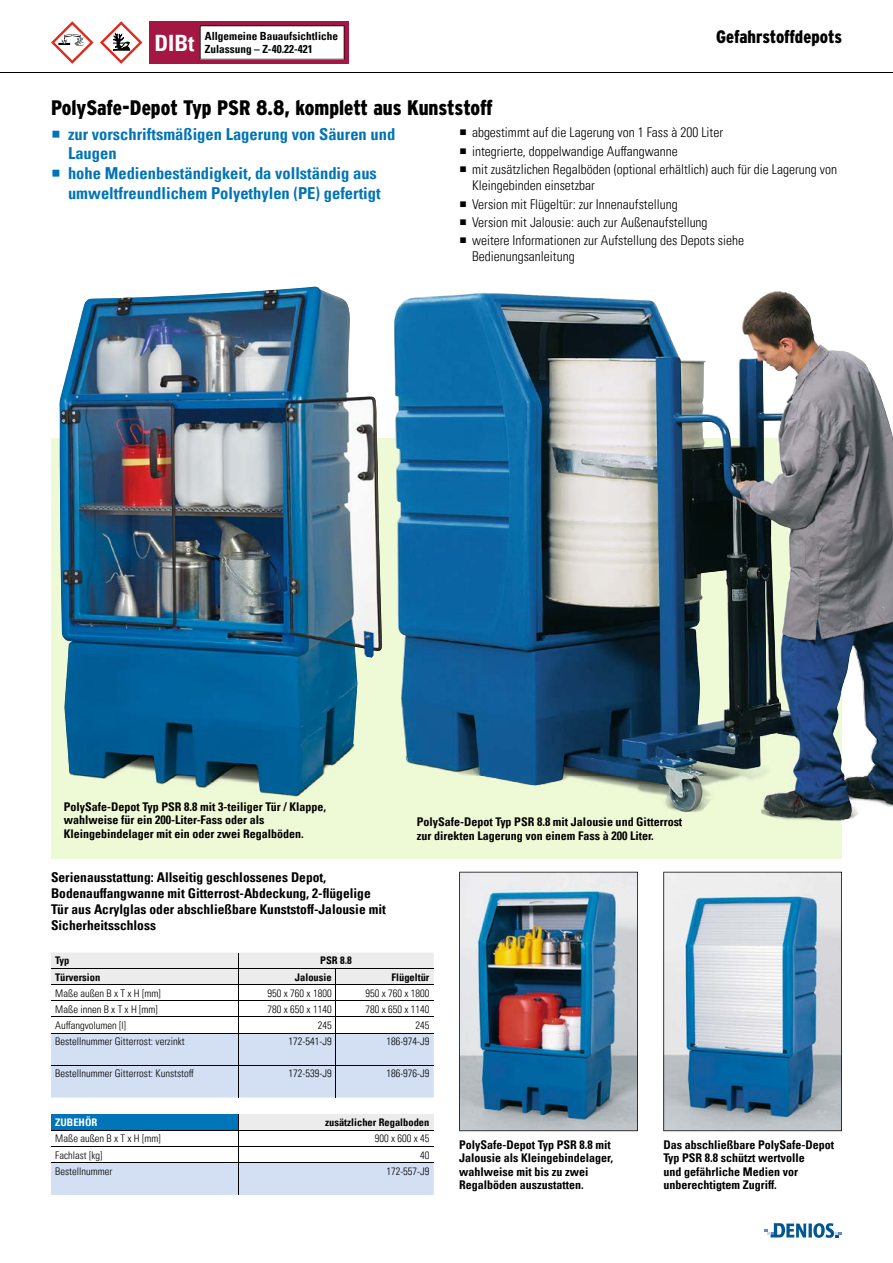
<style>
.page{position:relative;width:893px;height:1263px;background:#fff}
.page>*{position:absolute;margin:0;border:0;box-sizing:border-box;transform-origin:0 0}
.t1{font:700 condensed 22.5px "Univers LT Pro";color:#fff}
.t2{font:900 21px "Interstate CE Condensed";color:#000}
.t3{font:900 18px "Interstate CE Condensed";color:#000}
.t4{font:700 condensed 16.5px/19.8px "Univers LT Pro";color:#0074b8}
.t5{font:300 condensed 13.5px/18.3px "Univers LT Pro";color:#000}
.t6{font:700 condensed 13.5px/16.2px "Univers LT Pro";color:#000}
.t7{font:700 condensed 12px/13.5px "Univers LT Pro";color:#000}
.t8{font:700 condensed 11.25px/12.8px "Univers LT Pro";color:#000}
.t9{font:300 condensed 10.5px "Univers LT Pro";color:#000}
.t10{font:700 condensed 10.5px "Univers LT Pro";color:#000}
.t11{font:700 condensed 10.5px "Univers LT Pro";color:#fff}
</style>
<div class="page">
<div style="left:51px;top:439px;width:790px;height:420px;background:#eef9d6"></div>
<img style="left:59px;top:287px;width:323px;height:508px">
<img style="left:773px;top:291px;width:70px;height:159px">
<img style="left:843px;top:351px;width:50px;height:469px">
<img style="left:841px;top:450px;width:3px;height:238px">
<img style="left:841px;top:771px;width:3px;height:53px">
<img style="left:761px;top:439px;width:80px;height:382px">
<img style="left:393px;top:292px;width:406px;height:519px">
<hr style="left:0;top:72px;width:893px;height:1px;background:#000">
<svg style="left:51px;top:953px;width:383px;height:144px"></svg>
<svg style="left:51px;top:1114px;width:383px;height:81px"></svg>
<div style="left:149px;top:21px;width:200px;height:43px;background:#a41643"></div>
<svg style="left:663px;top:872px;width:179px;height:259px"></svg>
<img style="left:459px;top:872px;width:179px;height:259px">
<svg style="left:100px;top:21px;width:42px;height:43px"></svg>
<svg style="left:51px;top:21px;width:43px;height:43px"></svg>
<svg style="left:764px;top:1223px;width:78px;height:15px"></svg>
<svg style="left:200px;top:26px;width:144px;height:34px"></svg>
<h1 class="t1" style="left:154px;top:29px;width:42px">DIBt</h1>
<p class="t8" style="left:205px;top:30px;width:135px">Allgemeine Bauaufsichtliche<br>Zulassung – Z-40.22-421</p>
<h2 class="t2" style="left:51px;top:93px;width:443px">PolySafe-Depot Typ PSR 8.8, komplett aus Kunststoff</h2>
<h3 class="t3" style="left:716px;top:25px;width:127px">Gefahrstoffdepots</h3>
<h3 class="t4" style="left:68px;top:123px;width:329px">zur vorschriftsmäßigen Lagerung von Säuren und Laugen<br>hohe Medienbeständigkeit, da vollständig aus umweltfreundlichem Polyethylen (PE) gefertigt</h3>
<p class="t5" style="left:472px;top:123px;width:366px">abgestimmt auf die Lagerung von 1 Fass à 200 Liter<br>integrierte, doppelwandige Auffangwanne<br>mit zusätzlichen Regalböden (optional erhältlich) auch für die Lagerung von</p>
<p class="t5" style="left:472px;top:176px;width:274px">Kleingebinden einsetzbar<br>Version mit Flügeltür: zur Innenaufstellung<br>Version mit Jalousie: auch zur Außenaufstellung weitere Informationen zur Aufstellung des Depots siehe</p>
<p class="t5" style="left:472px;top:247px;width:104px">Bedienungsanleitung</p>
<p class="t7" style="left:64px;top:800px;width:264px">PolySafe-Depot Typ PSR 8.8 mit 3-teiliger Tür / Klappe, wahlweise für ein 200-Liter-Fass oder als<br>Kleingebindelager mit ein oder zwei Regalböden.</p>
<p class="t6" style="left:51px;top:869px;width:336px">Serienausstattung: Allseitig geschlossenes Depot, Bodenauffangwanne mit Gitterrost-Abdeckung, 2-flügelige Tür aus Acrylglas oder abschließbare Kunststoff-Jalousie mit Sicherheitsschloss</p>
<p class="t7" style="left:417px;top:815px;width:267px">PolySafe-Depot Typ PSR 8.8 mit Jalousie und Gitterrost zur direkten Lagerung von einem Fass à 200 Liter.</p>
<p class="t10" style="left:55px;top:954px;width:16px">Typ</p>
<p class="t10" style="left:320px;top:954px;width:33px">PSR 8.8</p>
<p class="t10" style="left:55px;top:970px;width:47px">Türversion</p>
<p class="t10" style="left:295px;top:970px;width:38px">Jalousie</p>
<p class="t10" style="left:392px;top:970px;width:39px">Flügeltür</p>
<p class="t9" style="left:55px;top:986px;width:107px">Maße außen B x T x H [mm]</p>
<p class="t9" style="left:268px;top:986px;width:66px">950 x 760 x 1800</p>
<p class="t9" style="left:365px;top:986px;width:66px">950 x 760 x 1800</p>
<p class="t9" style="left:55px;top:1002px;width:104px">Maße innen B x T x H [mm]</p>
<p class="t9" style="left:268px;top:1002px;width:66px">780 x 650 x 1140</p>
<p class="t9" style="left:365px;top:1002px;width:66px">780 x 650 x 1140</p>
<p class="t9" style="left:55px;top:1018px;width:72px">Auffangvolumen [l]</p>
<p class="t9" style="left:318px;top:1018px;width:15px">245</p>
<p class="t9" style="left:415px;top:1018px;width:15px">245</p>
<p class="t9" style="left:55px;top:1034px;width:131px">Bestellnummer Gitterrost: verzinkt</p>
<p class="t9" style="left:289px;top:1034px;width:45px">172-541-J9</p>
<p class="t9" style="left:386px;top:1034px;width:45px">186-974-J9</p>
<p class="t9" style="left:55px;top:1066px;width:140px">Bestellnummer Gitterrost: Kunststoff</p>
<p class="t9" style="left:289px;top:1066px;width:45px">172-539-J9</p>
<p class="t9" style="left:386px;top:1066px;width:45px">186-976-J9</p>
<p class="t11" style="left:55px;top:1116px;width:43px">ZUBEHÖR</p>
<p class="t10" style="left:325px;top:1116px;width:106px">zusätzlicher Regalboden</p>
<p class="t9" style="left:55px;top:1131px;width:107px">Maße außen B x T x H [mm]</p>
<p class="t9" style="left:375px;top:1131px;width:56px">900 x 600 x 45</p>
<p class="t9" style="left:55px;top:1148px;width:49px">Fachlast [kg]</p>
<p class="t9" style="left:420px;top:1148px;width:11px">40</p>
<p class="t9" style="left:55px;top:1164px;width:59px">Bestellnummer</p>
<p class="t9" style="left:386px;top:1164px;width:45px">172-557-J9</p>
<p class="t7" style="left:459px;top:1137px;width:155px">PolySafe-Depot Typ PSR 8.8 mit<br>Jalousie als Kleingebindelager, wahlweise mit bis zu zwei<br>Regalböden auszustatten.</p>
<p class="t7" style="left:663px;top:1137px;width:172px">Das abschließbare PolySafe-Depot<br>Typ PSR 8.8 schützt wertvolle<br>und gefährliche Medien vor unberechtigtem Zugriff.</p>
</div>
